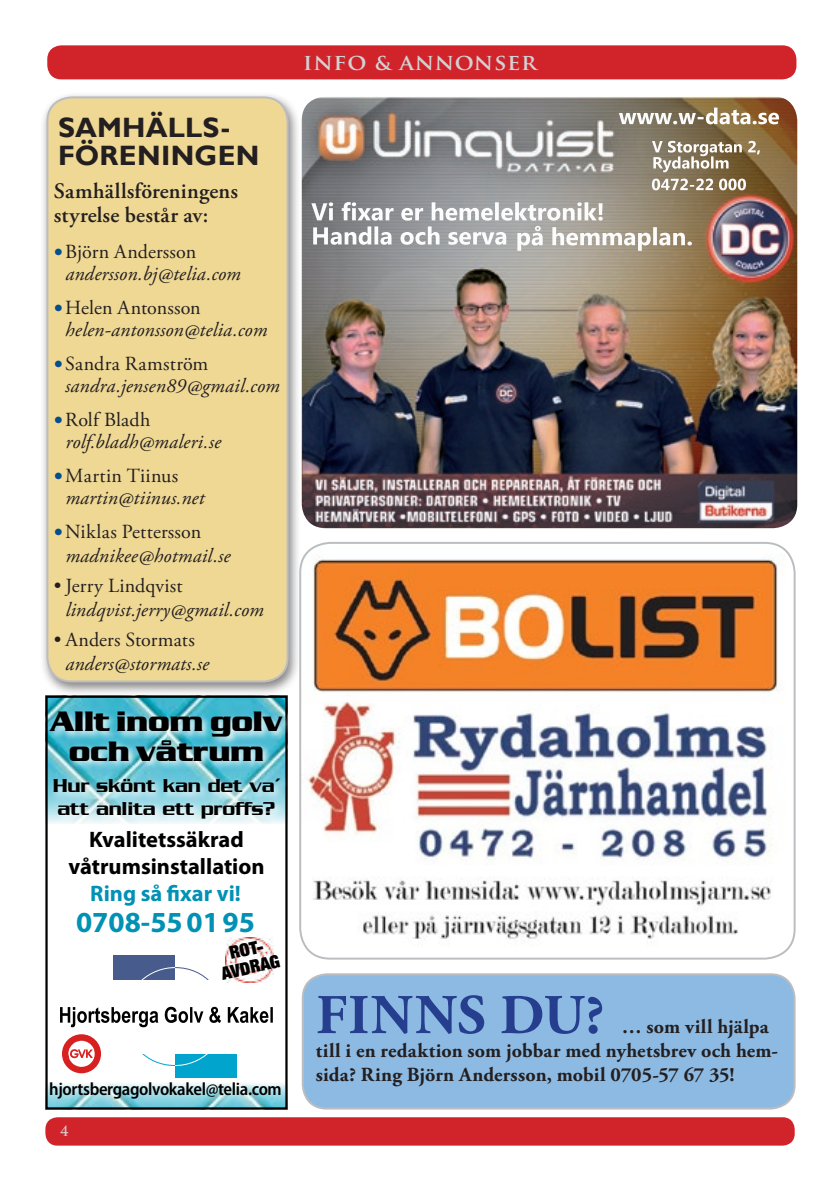
<style>
.page{position:relative;width:840px;height:1191px;background:#fff}
.page>*{position:absolute;margin:0;border:0;box-sizing:border-box;transform-origin:0 0}
.t1{font:700 56px "Adobe Garamond Pro";letter-spacing:.025em;color:#253f8e}
.t2{font:700 29.2px/29.2px "Serpentine D";letter-spacing:-.01em;color:#000;text-align:center}
.t3{font:700 29.2px "Myriad Pro";color:#0091b5}
.t4{font:700 28px/28px "Gill Sans";letter-spacing:.005em;color:#231f20}
.t5{font:700 22.4px/27px "Myriad Pro";color:#000;text-align:center}
.t6{font:700 22.4px "Myriad Pro";color:#0091b5}
.t7{font:600 22px/24px "Adobe Garamond Pro";letter-spacing:.005em;color:#231f20}
.t8{font:700 22px "Trajan Pro";letter-spacing:.03em;color:#d1d2d4;scale:1.05 1}
.t9{font:500 20.2px/22.4px "Serpentine";letter-spacing:-.01em;color:#000}
.t10{font:italic 20px/22px "Adobe Garamond Pro";letter-spacing:.01em;color:#231f20}
.t11{font:700 20px/24px "Adobe Garamond Pro";letter-spacing:.005em;color:#231f20}
.t12{font:20px "Adobe Garamond Pro";letter-spacing:.01em;color:#231f20}
.t13{font:600 semi-condensed 18px "Myriad Pro";letter-spacing:-.02em;color:#000}
.t14{font:900 expanded 17.8px/17.8px "Helvetica Neue";color:#000;text-align:center}
.t15{font:700 14px "Trajan Pro";color:#d1d2d4}
.s1{font-style:normal;font-size:24px;color:#034e8c}
.s2{font-style:normal}
</style>
<div class="page">
<div style="left:45px;top:1117px;width:749px;height:28px;background:#d1232a;border-radius:12px"></div>
<div style="left:47px;top:45px;width:749px;height:34px;background:#d1232a;border-radius:14px"></div>
<div style="left:40px;top:92px;width:261px;height:604px;background:#231f20;opacity:.55"></div>
<div style="left:47px;top:97px;width:240px;height:584px;background:#efd894;border-radius:24px"></div>
<div style="left:46px;top:96px;width:242px;height:586px;border:2px solid #bcbdc0;border-radius:24px"></div>
<div style="left:302px;top:974px;width:492px;height:134px;background:#8dbae3;border-radius:24px"></div>
<div style="left:301px;top:973px;width:494px;height:136px;border:2px solid #bcbdc0;border-radius:24px"></div>
<img style="left:48px;top:698px;width:236px;height:10px">
<img style="left:48px;top:1083px;width:236px;height:23px">
<div style="left:45px;top:695px;width:242px;height:414px;border:2px solid #000"></div>
<div style="left:47px;top:708px;width:240px;height:119px;background:#fff;opacity:.9"></div>
<div style="left:62px;top:1034px;width:39px;height:39px;background:#d82020;border-radius:50%"></div>
<div style="left:114px;top:955px;width:61px;height:24px;background:#475b8d"></div>
<div style="left:175px;top:1053px;width:61px;height:24px;background:#00a4cc"></div>
<svg style="left:60px;top:967px;width:208px;height:100px"></svg>
<hr style="left:270px;top:1007px;width:3px;height:15px;background:#000">
<img style="left:225px;top:937px;width:48px;height:46px">
<img style="left:301px;top:96px;width:495px;height:432px">
<img style="left:300px;top:543px;width:494px;height:412px">
<div style="left:299px;top:542px;width:496px;height:417px;border:2px solid #bcbdc0;border-radius:30px"></div>
<h3 class="t4" style="left:58px;top:115px;width:203px">SAMHÄLLS-<br>FÖRENINGEN</h3>
<p class="t7" style="left:54px;top:179px;width:185px">Samhällsföreningens styrelse består av:</p>
<p class="t10" style="left:65px;top:241px;width:177px;text-indent:-11px"><span class="s1">•</span><span class="s2">Björn Andersson </span>andersson.bj@telia.com</p>
<p class="t10" style="left:65px;top:297px;width:203px;text-indent:-11px"><span class="s1">•</span><span class="s2">Helen Antonsson </span>helen-antonsson@telia.com</p>
<p class="t10" style="left:65px;top:353px;width:216px;text-indent:-11px"><span class="s1">•</span><span class="s2">Sandra Ramström </span>sandra.jensen89@gmail.com</p>
<p class="t10" style="left:65px;top:409px;width:157px;text-indent:-11px"><span class="s1">•</span><span class="s2">Rolf Bladh </span>rolf.bladh@maleri.se</p>
<p class="t10" style="left:65px;top:465px;width:140px;text-indent:-11px"><span class="s1">•</span><span class="s2">Martin Tiinus </span>martin@tiinus.net</p>
<p class="t10" style="left:65px;top:520px;width:166px;line-height:24px;text-indent:-11px"><span class="s1">•</span><span class="s2">Niklas Pettersson </span>madnikee@hotmail.se</p>
<p class="t12" style="left:54px;top:574px;width:130px">• Jerry Lindqvist</p>
<p class="t10" style="left:65px;top:599px;width:200px">lindqvist.jerry@gmail.com</p>
<p class="t12" style="left:54px;top:628px;width:142px">• Anders Stormats</p>
<p class="t10" style="left:65px;top:653px;width:145px">anders@stormats.se</p>
<h2 class="t2" style="left:51px;top:707px;width:233px">Allt inom golv och våtrum</h2>
<p class="t9" style="left:53px;top:774px;width:229px">Hur skönt kan det va´ att anlita ett proffs?</p>
<p class="t5" style="left:68px;top:825px;width:198px">Kvalitetssäkrad våtrumsinstallation</p>
<p class="t6" style="left:90px;top:878px;width:152px">Ring så fixar vi!</p>
<h2 class="t3" style="left:76px;top:903px;width:180px">0708-550195</h2>
<p class="t14" style="left:215px;top:946px;width:61px;rotate:-12deg">ROT-<br>AVDRAG</p>
<p class="t13" style="left:49px;top:1078px;width:234px">hjortsbergagolvokakel@telia.com</p>
<p class="t15" style="left:60px;top:1122px;width:10px">4</p>
<p class="t8" style="left:303px;top:48px;width:224px">INFO &amp; ANNONSER</p>
<h1 class="t1" style="left:316px;top:982px;width:289px">FINNS DU?</h1>
<p class="t11" style="left:315px;top:1015px;width:463px;text-indent:306px">… som vill hjälpa till i en redaktion som jobbar med nyhetsbrev och hem&shy;sida? Ring Björn Andersson, mobil 0705-57 67 35!</p>
</div>
